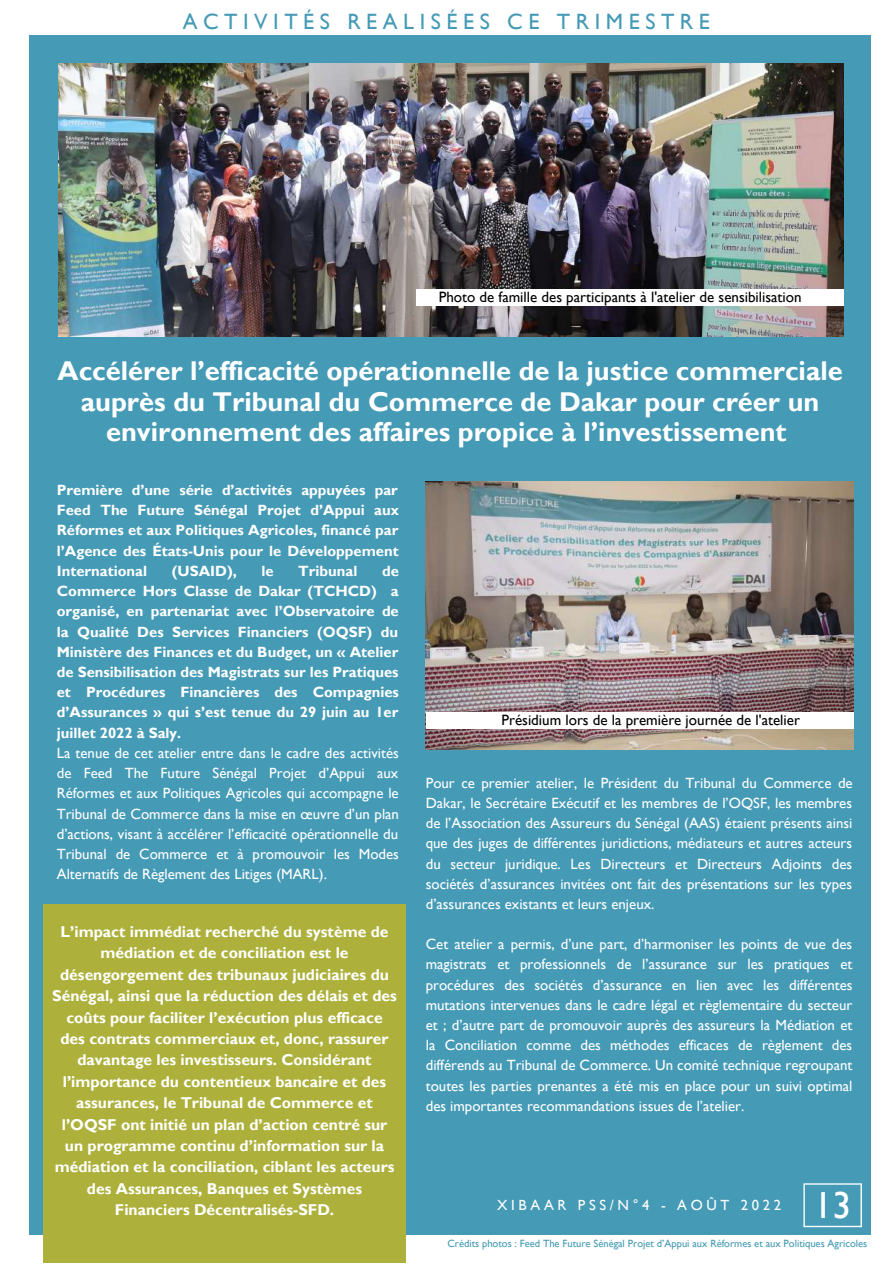
<style>
.page{position:relative;width:893px;height:1264px;background:#fff}
.page>*{position:absolute;margin:0;border:0;box-sizing:border-box;transform-origin:0 0}
.t1{font:37.65px "Gill Sans";color:#fff}
.t2{font:700 27.15px/30.3px "Gill Sans";color:#fff;text-align:center}
.t3{font:22.2px "Gill Sans";letter-spacing:.25em;color:#459ab6}
.t4{font:700 15.75px/21.5px "Gill Sans";color:#fff;text-align:center}
.t5{font:15px "Gill Sans";color:#000}
.t6{font:14.85px/20.1px "Gill Sans";color:#fff;text-align:justify}
.t7{font:700 14.85px/20.2px "Gill Sans";color:#fff;text-align:justify}
.t8{font:14.7px "Gill Sans";letter-spacing:.25em;color:#fff}
.t9{font:10.5px "Gill Sans";color:#4399b2}
</style>
<div class="page">
<div style="left:30px;top:35px;width:840px;height:1199px;background:#459ab6"></div>
<div style="left:44px;top:903px;width:362px;height:359px;background:#adb13c"></div>
<img style="left:59px;top:63px;width:784px;height:274px">
<img style="left:426px;top:481px;width:427px;height:268px">
<svg style="left:803px;top:1183px;width:58px;height:44px"></svg>
<div style="left:416px;top:289px;width:427px;height:16px;background:#fff"></div>
<div style="left:426px;top:711px;width:427px;height:17px;background:#fff"></div>
<h3 class="t3" style="left:183px;top:8px;width:529px">ACTIVITÉS REALISÉES CE TRIMESTRE</h3>
<p class="t5" style="left:439px;top:288px;width:364px">Photo de famille des participants à l'atelier de sensibilisation</p>
<h2 class="t2" style="left:57px;top:356px;width:786px">Accélérer l’efficacité opérationnelle de la justice commerciale auprès du Tribunal du Commerce de Dakar pour créer un environnement des affaires propice à l’investissement</h2>
<p class="t7" style="left:57px;top:479px;width:343px">Première d’une série d’activités appuyées par Feed The Future Sénégal Projet d’Appui aux Réformes et aux Politiques Agricoles, financé par l’Agence des États-Unis pour le Développement International</p>
<p class="t7" style="left:172px;top:560px;width:66px">(USAID),</p>
<p class="t7" style="left:261px;top:560px;width:14px">le</p>
<p class="t7" style="left:298px;top:560px;width:61px">Tribunal</p>
<p class="t7" style="left:57px;top:560px;width:343px;text-indent:325px">de Commerce Hors Classe de Dakar (TCHCD) a organisé, en partenariat avec l’Observatoire de la Qualité Des Services Financiers (OQSF) du Ministère des Finances et du Budget, un « Atelier de Sensibilisation des Magistrats sur les Pratiques et Procédures Financières des Compagnies d’Assurances » qui s’est tenue du 29 juin au 1er juillet 2022 à Saly.</p>
<p class="t6" style="left:57px;top:742px;width:344px">La tenue de cet atelier entre dans le cadre des activités de Feed The Future Sénégal Projet d’Appui aux Réformes et aux Politiques Agricoles qui accompagne le Tribunal de Commerce dans la mise en œuvre d’un plan d’actions, visant à accélérer l’efficacité opérationnelle du Tribunal de Commerce et à promouvoir les Modes Alternatifs de Règlement des Litiges (MARL).</p>
<p class="t5" style="left:501px;top:710px;width:300px">Présidium lors de la première journée de l'atelier</p>
<p class="t6" style="left:426px;top:772px;width:428px">Pour ce premier atelier, le Président du Tribunal du Commerce de Dakar, le Secrétaire Exécutif et les membres de l’OQSF, les membres de l’Association des Assureurs du Sénégal (AAS) étaient présents ainsi que des juges de différentes juridictions, médiateurs et autres acteurs du secteur juridique. Les Directeurs et Directeurs Adjoints des sociétés d’assurances invitées ont fait des présentations sur les types d’assurances existants et leurs enjeux.</p>
<p class="t6" style="left:426px;top:934px;width:428px">Cet atelier a permis, d’une part, d’harmoniser les points de vue des magistrats et professionnels de l’assurance sur les pratiques et procédures des sociétés d’assurance en lien avec les différentes mutations intervenues dans le cadre légal et règlementaire du secteur et ; d’autre part de promouvoir auprès des assureurs la Médiation et la Conciliation comme des méthodes efficaces de règlement des différends au Tribunal de Commerce. Un comité technique regroupant toutes les parties prenantes a été mis en place pour un suivi optimal des importantes recommandations issues de l’atelier.</p>
<p class="t4" style="left:52px;top:920px;width:346px">L’impact immédiat recherché du système de médiation et de conciliation est le désengorgement des tribunaux judiciaires du Sénégal, ainsi que la réduction des délais et des coûts pour faciliter l’exécution plus efficace des contrats commerciaux et, donc, rassurer davantage les investisseurs. Considérant l’importance du contentieux bancaire et des assurances, le Tribunal de Commerce et l’OQSF ont initié un plan d’action centré sur un programme continu d’information sur la médiation et la conciliation, ciblant les acteurs des Assurances, Banques et Systèmes Financiers Décentralisés-SFD.</p>
<p class="t8" style="left:497px;top:1196px;width:285px">XIBAAR PSS/N°4 - AOÛT 2022</p>
<h1 class="t1" style="left:813px;top:1182px;width:39px">13</h1>
<p class="t9" style="left:447px;top:1236px;width:421px">Crédits photos : Feed The Future Sénégal Projet d’Appui aux Réformes et aux Politiques Agricoles</p>
</div>
